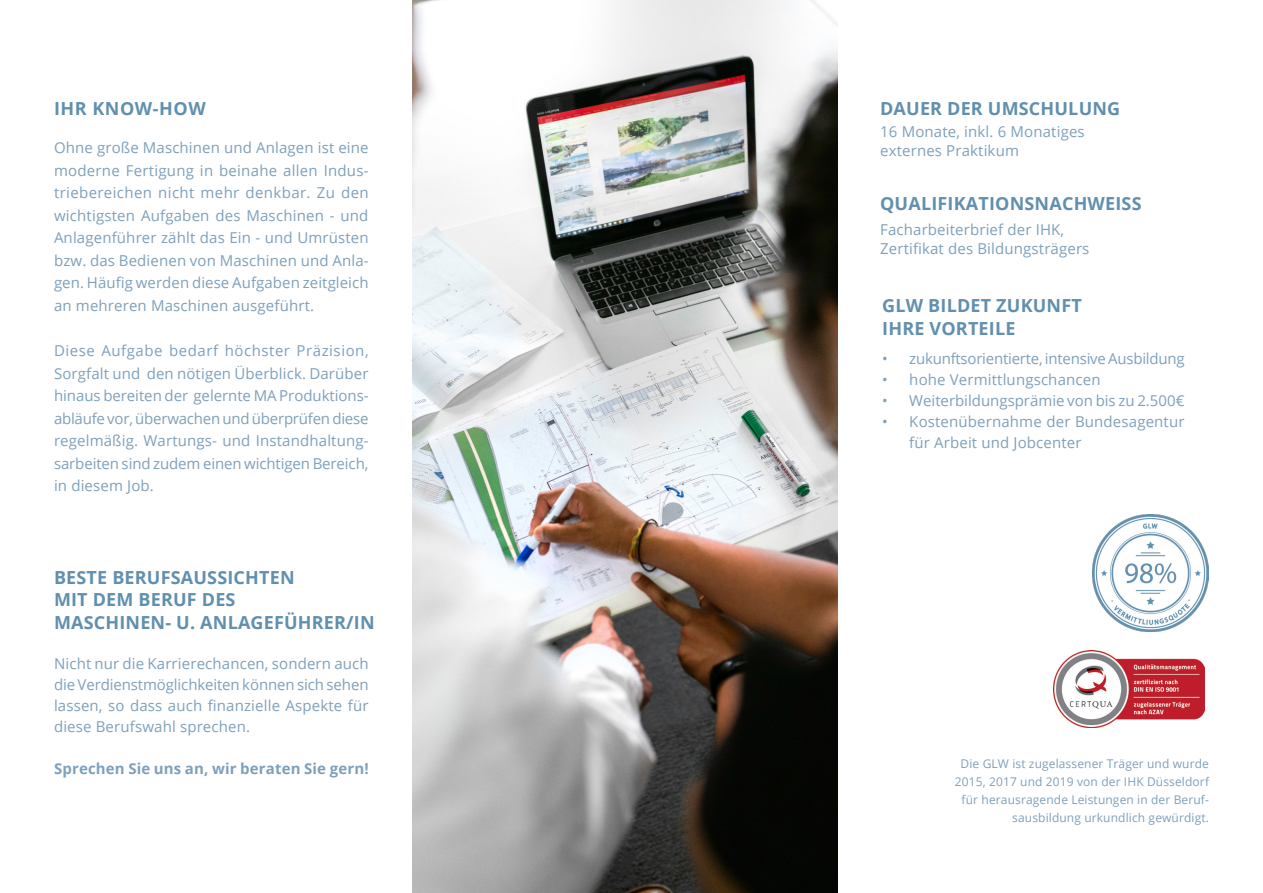
<style>
.page{position:relative;width:1263px;height:893px;background:#fff}
.page>*{position:absolute;margin:0;border:0;box-sizing:border-box;transform-origin:0 0}
.t1{font:700 18px/22.5px "Open Sans";letter-spacing:.01em;color:#6190ae}
.t2{font:700 18px "Open Sans";letter-spacing:.03em;color:#6190ae}
.t3{font:15px/22.5px "Open Sans";letter-spacing:.01em;color:#7ea0bb;text-align:justify}
.t4{font:15px "Open Sans";letter-spacing:-.015em;color:#7ea0bb}
.t5{font:700 15px "Open Sans";letter-spacing:.01em;color:#7ea0bb}
.t6{font:12px/18px "Open Sans";letter-spacing:.01em;color:#7ea0bb;text-align:right}
</style>
<div class="page">
<img style="left:1093px;top:514px;width:116px;height:117px">
<img style="left:1054px;top:651px;width:151px;height:76px">
<img style="left:412px;top:0;width:426px;height:892px">
<p class="t2" style="left:54px;top:96px;width:153px">IHR KNOW-HOW</p>
<p class="t3" style="left:54px;top:136px;width:316px">Ohne große Maschinen und Anlagen ist eine moderne Fertigung in beinahe allen Indus&shy;triebereichen nicht mehr denkbar. Zu den wichtigsten Aufgaben des Maschinen - und Anlagenführer zählt das Ein - und Umrüsten bzw. das Bedienen von Maschinen und Anla&shy;gen. Häufig werden diese Aufgaben zeitgleich an mehreren Maschinen ausgeführt.</p>
<p class="t3" style="left:54px;top:339px;width:316px">Diese Aufgabe bedarf höchster Präzision, Sorgfalt und den nötigen Überblick. Darüber hinaus bereiten der gelernte MA Produktions&shy;abläufe vor, überwachen und überprüfen diese regelmäßig. Wartungs- und Instandhaltung&shy;sarbeiten sind zudem einen wichtigen Bereich, in diesem Job.</p>
<p class="t1" style="left:880px;top:97px;width:242px">DAUER DER UMSCHULUNG</p>
<p class="t3" style="left:880px;top:121px;width:206px;line-height:19.5px">16 Monate, inkl. 6 Monatiges externes Praktikum</p>
<p class="t1" style="left:880px;top:192px;width:263px">QUALIFIKATIONSNACHWEISS</p>
<p class="t3" style="left:880px;top:219px;width:211px;line-height:19.5px">Facharbeiterbrief der IHK,<br>Zertifikat des Bildungsträgers</p>
<p class="t1" style="left:882px;top:294px;width:201px">GLW BILDET ZUKUNFT<br>IHRE VORTEILE</p>
<p class="t4" style="left:882px;top:348px;width:304px">• zukunftsorientierte, intensive Ausbildung</p>
<p class="t3" style="left:882px;top:367px;width:220px">• hohe Vermittlungschancen</p>
<p class="t3" style="left:882px;top:388px;width:304px">• Weiterbildungsprämie von bis zu 2.500€</p>
<p class="t3" style="left:909px;top:410px;width:277px;line-height:21px;text-indent:-27px">• Kostenübernahme der Bundesagentur für Arbeit und Jobcenter</p>
<p class="t1" style="left:54px;top:565px;width:322px">BESTE BERUFSAUSSICHTEN<br>MIT DEM BERUF DES<br>MASCHINEN- U. ANLAGEFÜHRER/IN</p>
<p class="t3" style="left:54px;top:652px;width:316px;line-height:21px">Nicht nur die Karrierechancen, sondern auch die Verdienstmöglichkeiten können sich sehen lassen, so dass auch finanzielle Aspekte für diese Berufswahl sprechen.</p>
<p class="t5" style="left:54px;top:758px;width:316px">Sprechen Sie uns an, wir beraten Sie gern!</p>
<p class="t6" style="left:955px;top:754px;width:256px">Die GLW ist zugelassener Träger und wurde 2015, 2017 und 2019 von der IHK Düsseldorf für herausragende Leistungen in der Beruf&shy;sausbildung urkundlich gewürdigt.</p>
</div>
